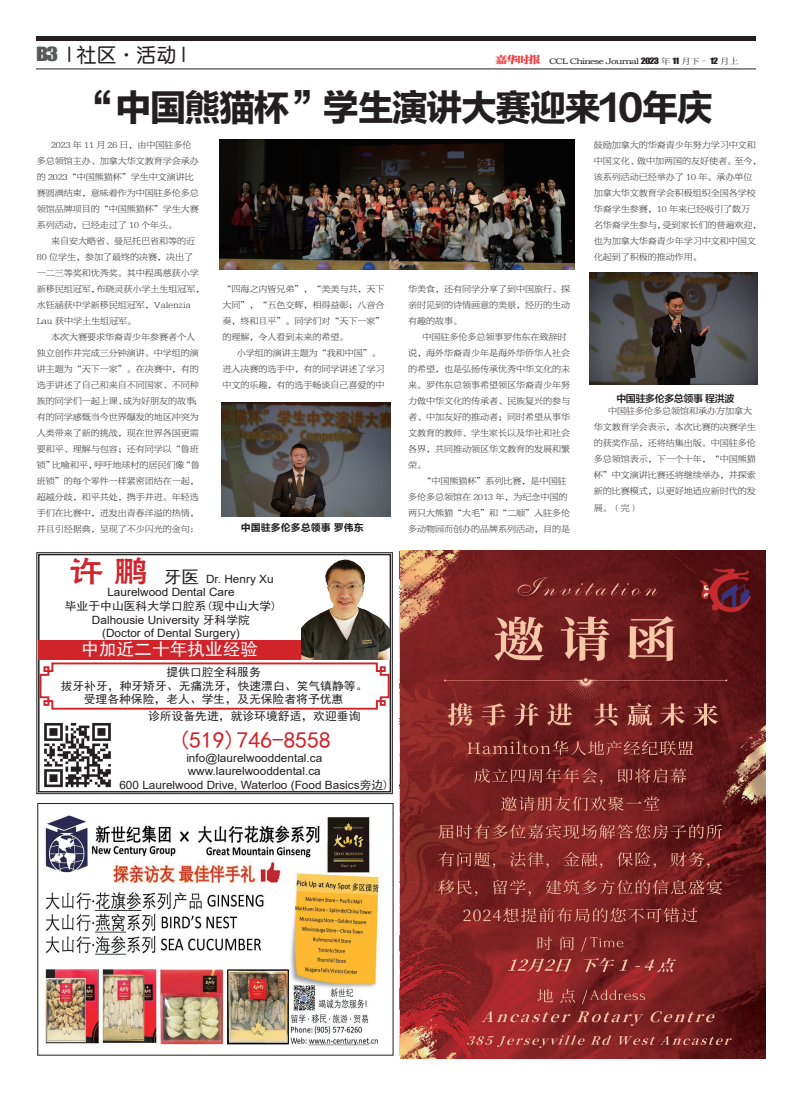
<style>
.page{position:relative;width:792px;height:1099px;background:#fff}
.page>*{position:absolute;margin:0;border:0;box-sizing:border-box;transform-origin:0 0}
.t1{font:36px "FZLTDHJW GB1 0";letter-spacing:-.04em;color:#231f20}
.t2{font:22.8px "Sim Hei";color:#d1232a;scale:1.04 1}
.t3{font:20px "FZY3 K GBK1 0";color:#231f20}
.t4{font:17.1px "Sim Hei";color:#fff;scale:1.04 1}
.t5{font:11.4px/13.7px "Arial";color:#231f20;text-align:center;scale:1.04 1}
.t6{font:11.4px/13.7px "Sim Hei";color:#231f20;text-align:center;scale:1.04 1}
.t7{font:10px "FZLTZCHJW GB1 0";letter-spacing:-.04em;color:#231f20}
.t8{font:10px "FZLTCHK GBK1 0";color:#231f20}
.t9{font:9px/16px "FZBYSJW GB1 0";color:#231f20}
.t10{font:8.1px "Bookman Old Style";letter-spacing:-.075em;color:#231f20;scale:1.22 1}
.s1{font-family:"Impact";font-size:18px;color:#57585a}
.s2{font-family:"FZCSJW GB1 0";font-size:9.9px;color:#ee3b3c}
.s3{font-family:"Impact"}
.s4{font-family:"Sim Sun"}
.s5{font-family:"FZHLK GBK1 0";font-size:34.2px;color:#d1232a}
.s6{font-family:"Sim Hei";font-size:17.1px}
.s7{font-family:"Sim Hei"}
</style>
<div class="page">
<div style="left:36px;top:36px;width:720px;height:5px;background:#231f20"></div>
<hr style="left:36px;top:68px;width:720px;height:1px;background:#231f20">
<img style="left:45px;top:812px;width:336px;height:234px">
<svg style="left:36px;top:552px;width:357px;height:242px"></svg>
<div style="left:38px;top:553px;width:353px;height:239px;border:1px solid #231f20"></div>
<img style="left:302px;top:554px;width:88px;height:105px">
<div style="left:39px;top:639px;width:262px;height:20px;background:#d1232a"></div>
<svg style="left:39px;top:661px;width:352px;height:49px"></svg>
<img style="left:219px;top:139px;width:355px;height:130px">
<img style="left:221px;top:403px;width:170px;height:113px">
<img style="left:590px;top:272px;width:167px;height:112px">
<img style="left:401px;top:550px;width:364px;height:508px">
<h3 class="t3" style="left:36px;top:44px;width:151px"><span class="s1">B3</span> | 社区·活动 |</h3>
<p class="t10" style="left:495px;top:56px;width:202px"><span class="s2">嘉华时报</span> CCL Chinese Journal <span class="s3">2023</span> <span class="s4">年</span> <span class="s3">11</span> <span class="s4">月下 -</span> <span class="s3">12</span> <span class="s4">月上</span></p>
<h1 class="t1" style="left:81px;top:87px;width:633px">“中国熊猫杯”学生演讲大赛迎来10年庆</h1>
<p class="t9" style="left:37px;top:137px;width:163px;text-indent:14px">2023 年 11 月 26 日，由中国驻多伦多总领馆主办、加拿大华文教育学会承办的 2023“中国熊猫杯”学生中文演讲比赛圆满结束，意味着作为中国驻多伦多总领馆品牌项目的“中国熊猫杯”学生大赛系列活动，已经走过了 10 个年头。</p>
<p class="t9" style="left:37px;top:233px;width:169px;text-indent:14px">来自安大略省、曼尼托巴省和等的近<br>80 位学生，参加了最终的决赛，决出了<br>一二三等奖和优秀奖。其中程禹慈获小学新移民组冠军，布晓灵获小学土生组冠军，水钰涵获中学新移民组冠军，Valenzia<br>Lau 获中学土生组冠军。</p>
<p class="t9" style="left:37px;top:329px;width:167px;text-indent:14px">本次大赛要求华裔青少年参赛者个人独立创作并完成三分钟演讲。中学组的演讲主题为“天下一家”。在决赛中，有的选手讲述了自己和来自不同国家、不同种族的同学们一起上课、成为好朋友的故事；有的同学感慨当今世界爆发的地区冲突为人类带来了新的挑战，现在世界各国更需要和平、理解与包容；还有同学以“鲁班锁”比喻和平，呼吁地球村的居民们像“鲁班锁”的每个零件一样紧密团结在一起，超越分歧，和平共处，携手并进。年轻选手们在比赛中，迸发出青春洋溢的热情，并且引经据典，呈现了不少闪光的金句：</p>
<p class="t9" style="left:594px;top:137px;width:169px">鼓励加拿大的华裔青少年努力学习中文和中国文化、做中加两国的友好使者。至今，该系列活动已经举办了 10 年。承办单位加拿大华文教育学会积极组织全国各学校华裔学生参赛，10 年来已经吸引了数万<br>名华裔学生参与，受到家长们的普遍欢迎，也为加拿大华裔青少年学习中文和中国文化起到了积极的推动作用。</p>
<p class="t9" style="left:223px;top:281px;width:163px;text-align:justify">“四海之内皆兄弟”，“美美与共，天下大同”，“五色交辉，相得益彰；八音合奏，终和且平”。同学们对“天下一家”的理解，令人看到未来的希望。</p>
<p class="t9" style="left:223px;top:345px;width:163px;text-indent:14px">小学组的演讲主题为“我和中国”。进入决赛的选手中，有的同学讲述了学习中文的乐趣，有的选手畅谈自己喜爱的中</p>
<p class="t9" style="left:408px;top:281px;width:164px;text-align:justify">华美食，还有同学分享了到中国旅行、探亲时见到的诗情画意的美景，经历的生动有趣的故事。</p>
<p class="t9" style="left:408px;top:329px;width:164px;text-indent:14px">中国驻多伦多总领事罗伟东在致辞时说，海外华裔青少年是海外华侨华人社会的希望，也是弘扬传承优秀中华文化的未来。罗伟东总领事希望领区华裔青少年努力做中华文化的传承者、民族复兴的参与者、中加友好的推动者；同时希望从事华文教育的教师、学生家长以及华社和社会各界，共同推动领区华文教育的发展和繁荣。</p>
<p class="t9" style="left:408px;top:473px;width:164px;text-indent:14px">“中国熊猫杯”系列比赛，是中国驻多伦多总领馆在 2013 年，为纪念中国的两只大熊猫“大毛”和“二顺”入驻多伦多动物园而创办的品牌系列活动，目的是</p>
<p class="t7" style="left:616px;top:393px;width:119px">中国驻多伦多总领事 程洪波</p>
<p class="t9" style="left:594px;top:403px;width:163px;text-indent:14px">中国驻多伦多总领馆和承办方加拿大华文教育学会表示，本次比赛的决赛学生的获奖作品，还将结集出版。中国驻多伦多总领馆表示，下一个十年，“中国熊猫杯”中文演讲比赛还将继续举办，并探索新的比赛模式，以更好地适应新时代的发展。（完）</p>
<p class="t8" style="left:241px;top:521px;width:124px">中国驻多伦多总领事 罗伟东</p>
<p class="t5" style="left:68px;top:571px;width:199px"><span class="s5">许 鹏</span> <span class="s6">牙医</span> Dr. Henry Xu<br>Laurelwood Dental Care</p>
<p class="t6" style="left:65px;top:599px;width:206px">毕业于中山医科大学口腔系(现中山大学)</p>
<p class="t5" style="left:92px;top:612px;width:153px">Dalhousie University <span class="s7">牙科学院</span>(Doctor of Dental Surgery)</p>
<h3 class="t4" style="left:81px;top:640px;width:172px">中加近二十年执业经验</h3>
<p class="t6" style="left:61px;top:665px;width:297px">提供口腔全科服务<br>拔牙补牙，种牙矫牙、无痛洗牙，快速漂白、笑气镇静等。受理各种保险，老人、学生，及无保险者将予优惠</p>
<p class="t6" style="left:148px;top:709px;width:206px">诊所设备先进，就诊环境舒适，欢迎垂询</p>
<h2 class="t2" style="left:178px;top:728px;width:149px">(519)746-8558</h2>
<p class="t5" style="left:119px;top:750px;width:261px">info@laurelwooddental.ca www.laurelwooddental.ca<br>600 Laurelwood Drive, Waterloo (Food Basics<span class="s7">旁边)</span></p>
</div>
